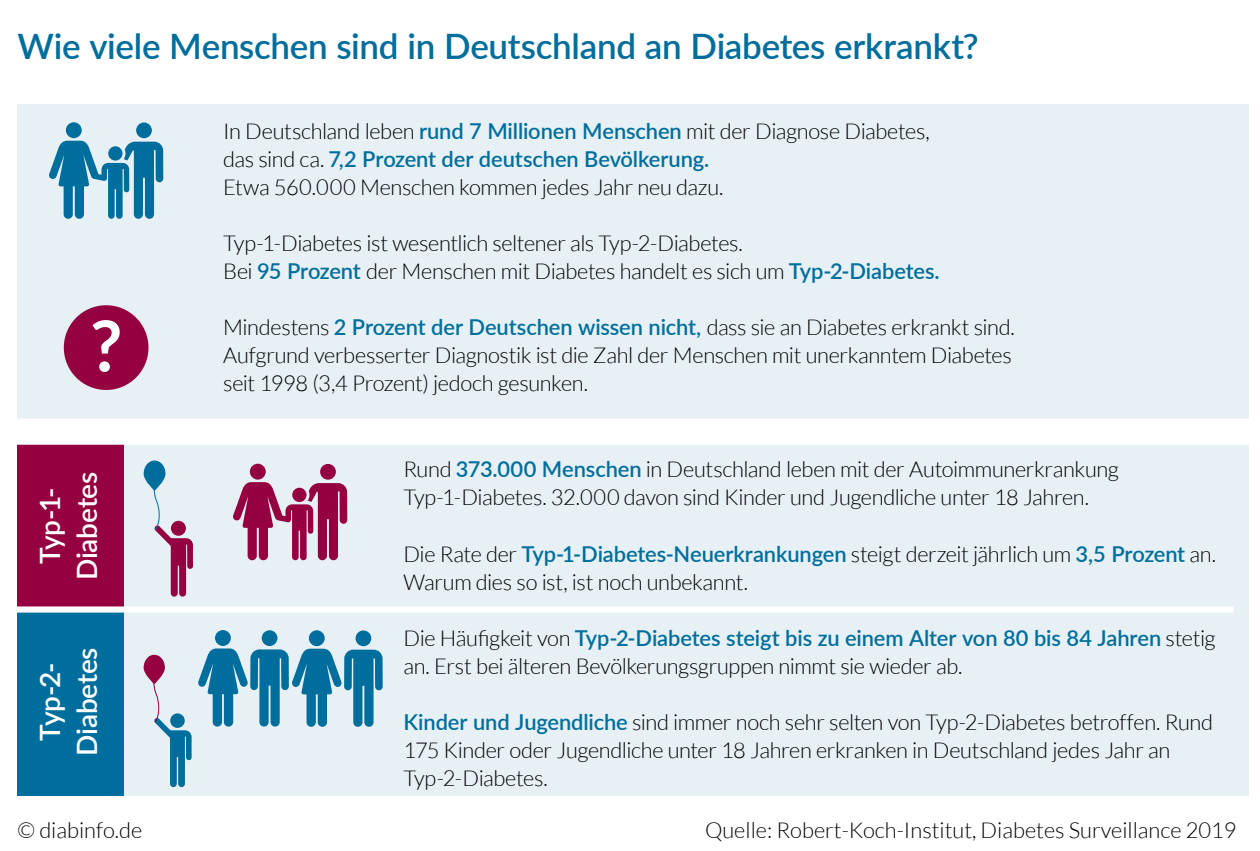
<style>
.page{position:relative;width:1260px;height:851px;background:#fff}
.page>*{position:absolute;margin:0;border:0;box-sizing:border-box;transform-origin:0 0}
.t1{font:600 35px "Lato";letter-spacing:-.01em;color:#006e9c}
.t2{font:600 28px/36.8px "Lato";letter-spacing:-.01em;color:#fff;text-align:center}
.t3{font:300 21.88px/28px "Lato";letter-spacing:-.015em;color:#000}
.s1{font-weight:600;color:#006e9c}
</style>
<div class="page">
<div style="left:18px;top:104px;width:1231px;height:691px;background:#e6f0f5"></div>
<div style="left:17px;top:608px;width:107px;height:187px;background:#006e9c"></div>
<div style="left:17px;top:444px;width:107px;height:164px;background:#950041"></div>
<div style="left:11px;top:606px;width:1223px;height:6px;background:#fff"></div>
<div style="left:4px;top:418px;width:1256px;height:26px;background:#fff"></div>
<svg style="left:49px;top:141px;width:114px;height:78px"></svg>
<div style="left:136px;top:122px;width:16px;height:16px;background:#006e9c;border-radius:50%"></div>
<div style="left:108px;top:146px;width:15px;height:15px;background:#006e9c;border-radius:50%"></div>
<div style="left:66px;top:122px;width:16px;height:16px;background:#006e9c;border-radius:50%"></div>
<svg style="left:233px;top:482px;width:114px;height:78px"></svg>
<div style="left:320px;top:464px;width:16px;height:15px;background:#950041;border-radius:50%"></div>
<div style="left:292px;top:487px;width:15px;height:15px;background:#950041;border-radius:50%"></div>
<div style="left:250px;top:463px;width:16px;height:16px;background:#950041;border-radius:50%"></div>
<div style="left:262px;top:630px;width:15px;height:16px;background:#006e9c;border-radius:50%"></div>
<div style="left:215px;top:630px;width:16px;height:16px;background:#006e9c;border-radius:50%"></div>
<div style="left:356px;top:630px;width:15px;height:16px;background:#006e9c;border-radius:50%"></div>
<svg style="left:198px;top:648px;width:185px;height:78px"></svg>
<div style="left:309px;top:630px;width:16px;height:16px;background:#006e9c;border-radius:50%"></div>
<svg style="left:144px;top:654px;width:48px;height:133px"></svg>
<svg style="left:144px;top:460px;width:49px;height:136px"></svg>
<div style="left:64px;top:305px;width:84px;height:85px;background:#950041;border-radius:50%"></div>
<svg style="left:93px;top:320px;width:27px;height:52px"></svg>
<h1 class="t1" style="left:18px;top:21px;width:963px">Wie viele Menschen sind in Deutschland an Diabetes erkrankt?</h1>
<p class="t2" style="left:31px;top:580px;width:110px;rotate:-90deg">Typ-1-<br>Diabetes</p>
<p class="t2" style="left:31px;top:756px;width:110px;rotate:-90deg">Typ-2-<br>Diabetes</p>
<p class="t3" style="left:223px;top:117px;width:708px">In Deutschland leben <span class="s1">rund 7 Millionen Menschen</span> mit der Diagnose Diabetes, das sind ca. <span class="s1">7,2 Prozent der deutschen Bevölkerung.<br></span>Etwa 560.000 Menschen kommen jedes Jahr neu dazu.</p>
<p class="t3" style="left:223px;top:229px;width:718px">Typ-1-Diabetes ist wesentlich seltener als Typ-2-Diabetes.<br>Bei <span class="s1">95 Prozent</span> der Menschen mit Diabetes handelt es sich um <span class="s1">Typ-2-Diabetes.</span></p>
<p class="t3" style="left:223px;top:313px;width:793px">Mindestens <span class="s1">2 Prozent der Deutschen wissen nicht,</span> dass sie an Diabetes erkrankt sind.<br>Aufgrund verbesserter Diagnostik ist die Zahl der Menschen mit unerkanntem Diabetes seit 1998 (3,4 Prozent) jedoch gesunken.</p>
<p class="t3" style="left:403px;top:455px;width:717px">Rund <span class="s1">373.000 Menschen</span> in Deutschland leben mit der Autoimmunerkrankung<br>Typ-1-Diabetes. 32.000 davon sind Kinder und Jugendliche unter 18 Jahren.</p>
<p class="t3" style="left:403px;top:539px;width:814px">Die Rate der <span class="s1">Typ-1-Diabetes-Neuerkrankungen</span> steigt derzeit jährlich um <span class="s1">3,5 Prozent</span> an.<br>Warum dies so ist, ist noch unbekannt.</p>
<p class="t3" style="left:403px;top:623px;width:814px">Die Häufigkeit von <span class="s1">Typ-2-Diabetes steigt bis zu einem Alter von 80 bis 84 Jahren</span> stetig an. Erst bei älteren Bevölkerungsgruppen nimmt sie wieder ab.</p>
<p class="t3" style="left:403px;top:707px;width:811px"><span class="s1">Kinder und Jugendliche</span> sind immer noch sehr selten von Typ-2-Diabetes betroffen. Rund<br>175 Kinder oder Jugendliche unter 18 Jahren erkranken in Deutschland jedes Jahr an<br>Typ-2-Diabetes.</p>
<p class="t3" style="left:18px;top:815px;width:126px">© diabinfo.de</p>
<p class="t3" style="left:705px;top:815px;width:533px">Quelle: Robert-Koch-Institut, Diabetes Surveillance 2019</p>
</div>
